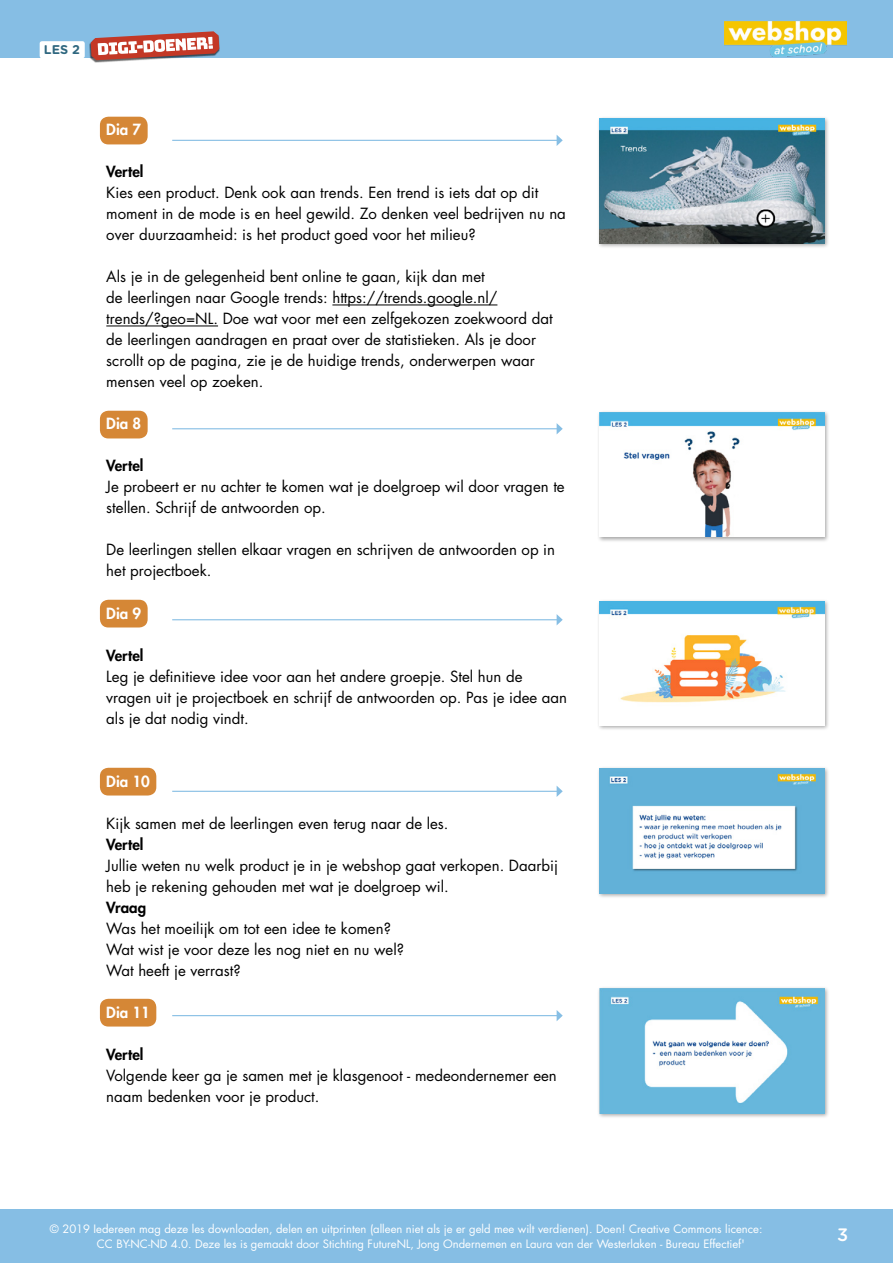
<style>
.page{position:relative;width:893px;height:1263px;background:#fff}
.page>*{position:absolute;margin:0;border:0;box-sizing:border-box;transform-origin:0 0}
.t1{font:500 18px "Gotham Rounded";color:#fff}
.t2{font:15px/21px "Futura Std";color:#000}
.t3{font:800 15px "Futura Std";color:#000}
.t4{font:800 15px "Futura Std";color:#fff}
.t5{font:700 12.6px "Gotham Rounded";color:#2f677f}
.t6{font:11.25px/15px "Futura Std";color:#fff}
</style>
<div class="page">
<hr style="left:0;top:1209px;width:1px;height:54px;background:#86bee4">
<div style="left:1px;top:1209px;width:892px;height:54px;background:#86bee4"></div>
<div style="left:1px;top:0;width:892px;height:57px;background:#86bee4"></div>
<hr style="left:0;top:0;width:1px;height:57px;background:#86bee4">
<img style="left:725px;top:22px;width:121px;height:35px">
<div style="left:100px;top:117px;width:48px;height:27px;background:#d58736;border-radius:9px"></div>
<hr style="left:332px;top:305px;width:165px;height:1px;background:#000">
<hr style="left:106px;top:326px;width:112px;height:1px;background:#000">
<div style="left:100px;top:411px;width:48px;height:27px;background:#d58736;border-radius:9px"></div>
<div style="left:100px;top:600px;width:48px;height:27px;background:#d58736;border-radius:9px"></div>
<div style="left:100px;top:768px;width:56px;height:27px;background:#d58736;border-radius:9px"></div>
<div style="left:100px;top:999px;width:56px;height:27px;background:#d58736;border-radius:9px"></div>
<div style="left:597px;top:116px;width:232px;height:133px;background:#000;opacity:.35"></div>
<img style="left:600px;top:119px;width:224px;height:124px">
<div style="left:597px;top:410px;width:232px;height:132px;background:#000;opacity:.35"></div>
<img style="left:600px;top:412px;width:224px;height:125px">
<div style="left:597px;top:598px;width:232px;height:133px;background:#000;opacity:.35"></div>
<img style="left:600px;top:601px;width:224px;height:125px">
<div style="left:597px;top:766px;width:232px;height:132px;background:#000;opacity:.35"></div>
<img style="left:600px;top:769px;width:224px;height:124px">
<div style="left:597px;top:986px;width:232px;height:133px;background:#000;opacity:.35"></div>
<img style="left:600px;top:989px;width:224px;height:124px">
<hr style="left:172px;top:140px;width:385px;height:1px;background:#86bee4">
<svg style="left:557px;top:135px;width:6px;height:11px"></svg>
<hr style="left:172px;top:428px;width:385px;height:1px;background:#86bee4">
<svg style="left:557px;top:423px;width:6px;height:11px"></svg>
<hr style="left:172px;top:619px;width:385px;height:1px;background:#86bee4">
<svg style="left:557px;top:614px;width:6px;height:11px"></svg>
<hr style="left:172px;top:791px;width:385px;height:1px;background:#86bee4">
<svg style="left:557px;top:786px;width:6px;height:11px"></svg>
<hr style="left:172px;top:1015px;width:385px;height:1px;background:#86bee4">
<svg style="left:557px;top:1010px;width:6px;height:11px"></svg>
<div style="left:40px;top:41px;width:45px;height:17px;background:#fff;border-radius:2px"></div>
<div style="left:89px;top:31px;width:131px;height:32px;background:#000;opacity:.6"></div>
<svg style="left:91px;top:31px;width:128px;height:29px"></svg>
<p class="t5" style="left:44px;top:40px;width:38px">LES 2</p>
<p class="t4" style="left:106px;top:120px;width:36px">Dia 7</p>
<p class="t3" style="left:106px;top:162px;width:39px">Vertel</p>
<p class="t2" style="left:106px;top:183px;width:461px">Kies een product. Denk ook aan trends. Een trend is iets dat op dit moment in de mode is en heel gewild. Zo denken veel bedrijven nu na over duurzaamheid: is het product goed voor het milieu?</p>
<p class="t2" style="left:106px;top:267px;width:448px">Als je in de gelegenheid bent online te gaan, kijk dan met<br>de leerlingen naar Google trends: https://trends.google.nl/ trends/?geo=NL. Doe wat voor met een zelfgekozen zoekwoord dat de leerlingen aandragen en praat over de statistieken. Als je door scrollt op de pagina, zie je de huidige trends, onderwerpen waar mensen veel op zoeken.</p>
<p class="t4" style="left:106px;top:414px;width:36px">Dia 8</p>
<p class="t3" style="left:106px;top:456px;width:39px">Vertel</p>
<p class="t2" style="left:106px;top:477px;width:460px">Je probeert er nu achter te komen wat je doelgroep wil door vragen te stellen. Schrijf de antwoorden op.</p>
<p class="t2" style="left:106px;top:540px;width:450px">De leerlingen stellen elkaar vragen en schrijven de antwoorden op in het projectboek.</p>
<p class="t4" style="left:106px;top:603px;width:36px">Dia 9</p>
<p class="t3" style="left:106px;top:645px;width:39px">Vertel</p>
<p class="t2" style="left:106px;top:666px;width:462px">Leg je definitieve idee voor aan het andere groepje. Stel hun de vragen uit je projectboek en schrijf de antwoorden op. Pas je idee aan als je dat nodig vindt.</p>
<p class="t4" style="left:106px;top:771px;width:45px">Dia 10</p>
<p class="t2" style="left:106px;top:813px;width:344px">Kijk samen met de leerlingen even terug naar de les.</p>
<p class="t3" style="left:106px;top:834px;width:39px">Vertel</p>
<p class="t2" style="left:106px;top:855px;width:453px">Jullie weten nu welk product je in je webshop gaat verkopen. Daarbij heb je rekening gehouden met wat je doelgroep wil.</p>
<p class="t3" style="left:106px;top:897px;width:41px">Vraag</p>
<p class="t2" style="left:106px;top:918px;width:299px">Was het moeilijk om tot een idee te komen?<br>Wat wist je voor deze les nog niet en nu wel?<br>Wat heeft je verrast?</p>
<p class="t4" style="left:106px;top:1002px;width:45px">Dia 11</p>
<p class="t3" style="left:106px;top:1044px;width:39px">Vertel</p>
<p class="t2" style="left:106px;top:1065px;width:452px">Volgende keer ga je samen met je klasgenoot - medeondernemer een naam bedenken voor je product.</p>
<p class="t6" style="left:97px;top:1221px;width:667px;text-indent:-47px">© 2019 Iedereen mag deze les downloaden, delen en uitprinten (alleen niet als je er geld mee wilt verdienen). Doen! Creative Commons licence:<br>CC BY-NC-ND 4.0. Deze les is gemaakt door Stichting FutureNL, Jong Ondernemen en Laura van der Westerlaken - Bureau Effectief'</p>
<p class="t1" style="left:837px;top:1222px;width:13px">3</p>
</div>
